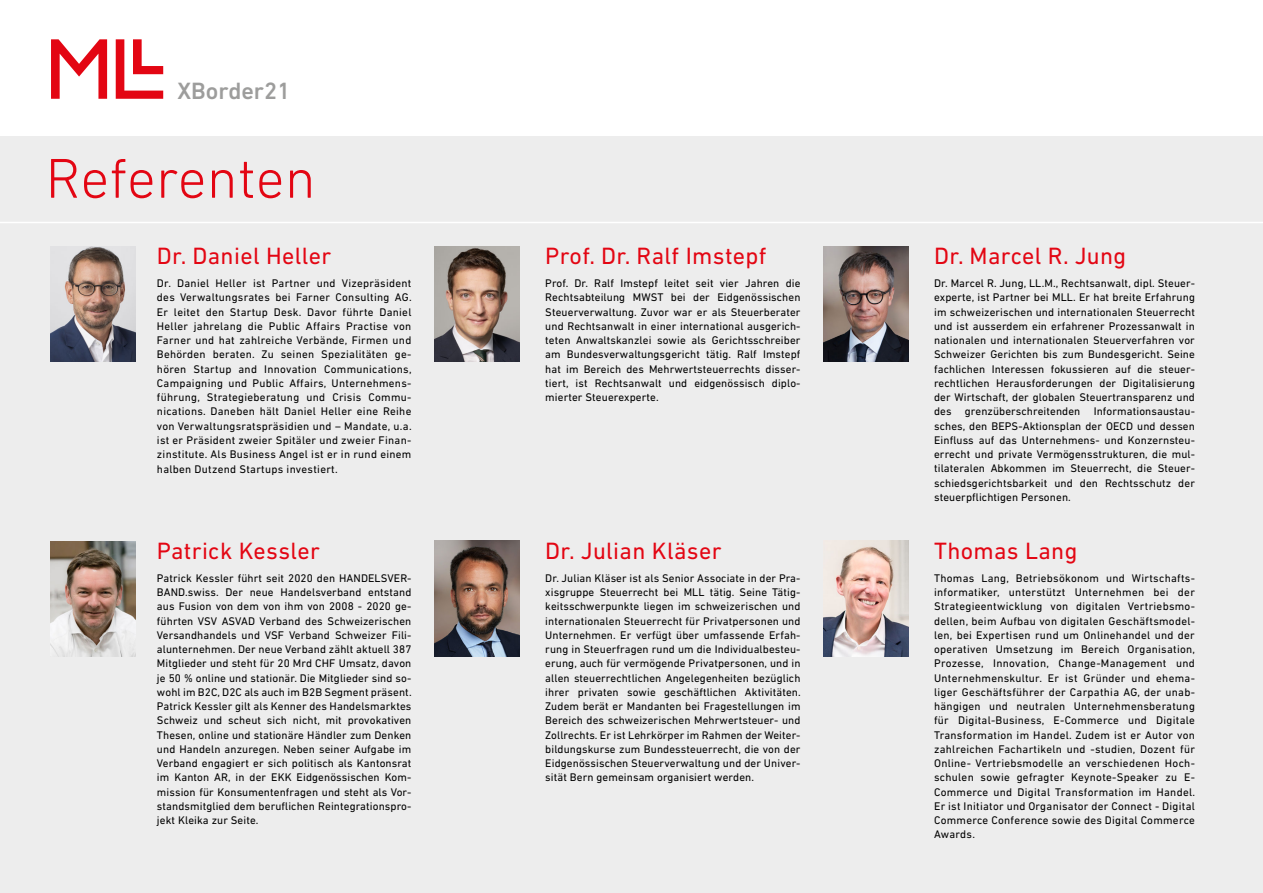
<style>
.page{position:relative;width:1263px;height:893px;background:#fff}
.page>*{position:absolute;margin:0;border:0;box-sizing:border-box;transform-origin:0 0}
.t1{font:300 57px "DIN Next LT Pro";letter-spacing:.005em;color:#e30613}
.t2{font:24px "DIN Next LT Pro";letter-spacing:.015em;color:#e30613}
.t3{font:500 24px "DIN Next LT Pro";color:#9d9d9c}
.t4{font:11.25px/14.2px "DIN Next LT Pro";letter-spacing:.01em;color:#000;text-align:justify}
</style>
<div class="page">
<svg style="left:116px;top:39px;width:47px;height:60px"></svg>
<svg style="left:51px;top:39px;width:56px;height:60px"></svg>
<div style="left:0;top:136px;width:1263px;height:757px;background:#ededed"></div>
<img style="left:51px;top:246px;width:85px;height:115px">
<img style="left:434px;top:246px;width:85px;height:115px">
<img style="left:823px;top:246px;width:85px;height:115px">
<img style="left:51px;top:541px;width:85px;height:115px">
<img style="left:434px;top:541px;width:85px;height:115px">
<img style="left:823px;top:541px;width:85px;height:115px">
<hr style="left:0;top:222px;width:1263px;height:1px;background:#fff">
<h2 class="t3" style="left:178px;top:77px;width:114px">XBorder21</h2>
<h1 class="t1" style="left:46px;top:146px;width:271px">Referenten</h1>
<h2 class="t2" style="left:157px;top:242px;width:176px">Dr. Daniel Heller</h2>
<p class="t4" style="left:157px;top:276px;width:256px">Dr. Daniel Heller ist Partner und Vizepräsident des Verwaltungsrates bei Farner Consulting AG.<br>Er leitet den Startup Desk. Davor führte Daniel Heller jahrelang die Public Affairs Practise von Farner und hat zahlreiche Verbände, Firmen und Behörden beraten. Zu seinen Spezialitäten ge&shy;hören Startup and Innovation Communications, Campaigning und Public Affairs, Unternehmens&shy;führung, Strategieberatung und Crisis Commu&shy;nications. Daneben hält Daniel Heller eine Reihe von Verwaltungsratspräsidien und – Mandate, u.a. ist er Präsident zweier Spitäler und zweier Finan&shy;zinstitute. Als Business Angel ist er in rund einem halben Dutzend Startups investiert.</p>
<h2 class="t2" style="left:157px;top:537px;width:165px">Patrick Kessler</h2>
<p class="t4" style="left:157px;top:571px;width:256px">Patrick Kessler führt seit 2020 den HANDELSVER-BAND.swiss. Der neue Handelsverband entstand aus Fusion von dem von ihm von 2008 - 2020 ge&shy;führten VSV ASVAD Verband des Schweizerischen Versandhandels und VSF Verband Schweizer Fili&shy;alunternehmen. Der neue Verband zählt aktuell 387<br>Mitglieder und steht für 20 Mrd CHF Umsatz, davon je 50 % online und stationär. Die Mitglieder sind so&shy;wohl im B2C, D2C als auch im B2B Segment präsent.<br>Patrick Kessler gilt als Kenner des Handelsmarktes Schweiz und scheut sich nicht, mit provokativen Thesen, online und stationäre Händler zum Denken und Handeln anzuregen. Neben seiner Aufgabe im Verband engagiert er sich politisch als Kantonsrat im Kanton AR, in der EKK Eidgenössischen Kom&shy;mission für Konsumentenfragen und steht als Vor&shy;standsmitglied dem beruflichen Reintegrationspro&shy;jekt Kleika zur Seite.</p>
<h2 class="t2" style="left:545px;top:242px;width:223px">Prof. Dr. Ralf Imstepf</h2>
<p class="t4" style="left:545px;top:276px;width:257px">Prof. Dr. Ralf Imstepf leitet seit vier Jahren die Rechtsabteilung MWST bei der Eidgenössischen Steuerverwaltung. Zuvor war er als Steuerberater und Rechtsanwalt in einer international ausgerich&shy;teten Anwaltskanzlei sowie als Gerichtsschreiber am Bundesverwaltungsgericht tätig. Ralf Imstepf hat im Bereich des Mehrwertsteuerrechts disser&shy;tiert, ist Rechtsanwalt und eidgenössisch diplo&shy;mierter Steuerexperte.</p>
<h2 class="t2" style="left:545px;top:537px;width:178px">Dr. Julian Kläser</h2>
<p class="t4" style="left:545px;top:571px;width:257px">Dr. Julian Kläser ist als Senior Associate in der Pra&shy;xisgruppe Steuerrecht bei MLL tätig. Seine Tätig&shy;keitsschwerpunkte liegen im schweizerischen und internationalen Steuerrecht für Privatpersonen und Unternehmen. Er verfügt über umfassende Erfah&shy;rung in Steuerfragen rund um die Individualbesteu&shy;erung, auch für vermögende Privatpersonen, und in allen steuerrechtlichen Angelegenheiten bezüglich ihrer privaten sowie geschäftlichen Aktivitäten.<br>Zudem berät er Mandanten bei Fragestellungen im Bereich des schweizerischen Mehrwertsteuer- und Zollrechts. Er ist Lehrkörper im Rahmen der Weiter&shy;bildungskurse zum Bundessteuerrecht, die von der Eidgenössischen Steuerverwaltung und der Univer&shy;sität Bern gemeinsam organisiert werden.</p>
<h2 class="t2" style="left:934px;top:242px;width:194px">Dr. Marcel R. Jung</h2>
<p class="t4" style="left:934px;top:276px;width:262px">Dr. Marcel R. Jung, LL.M., Rechtsanwalt, dipl. Steuer&shy;experte, ist Partner bei MLL. Er hat breite Erfahrung im schweizerischen und internationalen Steuerrecht und ist ausserdem ein erfahrener Prozessanwalt in nationalen und internationalen Steuerverfahren vor Schweizer Gerichten bis zum Bundesgericht. Seine fachlichen Interessen fokussieren auf die steuer&shy;rechtlichen Herausforderungen der Digitalisierung der Wirtschaft, der globalen Steuertransparenz und des grenzüberschreitenden Informationsaustau&shy;sches, den BEPS-Aktionsplan der OECD und dessen Einfluss auf das Unternehmens- und Konzernsteu&shy;errecht und private Vermögensstrukturen, die mul&shy;tilateralen Abkommen im Steuerrecht, die Steuer&shy;schiedsgerichtsbarkeit und den Rechtsschutz der steuerpflichtigen Personen.</p>
<h2 class="t2" style="left:934px;top:537px;width:145px">Thomas Lang</h2>
<p class="t4" style="left:934px;top:571px;width:263px">Thomas Lang, Betriebsökonom und Wirtschafts&shy;informatiker, unterstützt Unternehmen bei der Strategieentwicklung von digitalen Vertriebsmo&shy;dellen, beim Aufbau von digitalen Geschäftsmodel&shy;len, bei Expertisen rund um Onlinehandel und der operativen Umsetzung im Bereich Organisation, Prozesse, Innovation, Change-Management und Unternehmenskultur. Er ist Gründer und ehema&shy;liger Geschäftsführer der Carpathia AG, der unab&shy;hängigen und neutralen Unternehmensberatung für Digital-Business, E-Commerce und Digitale Transformation im Handel. Zudem ist er Autor von zahlreichen Fachartikeln und -studien, Dozent für Online- Vertriebsmodelle an verschiedenen Hoch&shy;schulen sowie gefragter Keynote-Speaker zu E-Commerce und Digital Transformation im Handel.<br>Er ist Initiator und Organisator der Connect - Digital Commerce Conference sowie des Digital Commerce Awards.</p>
</div>
